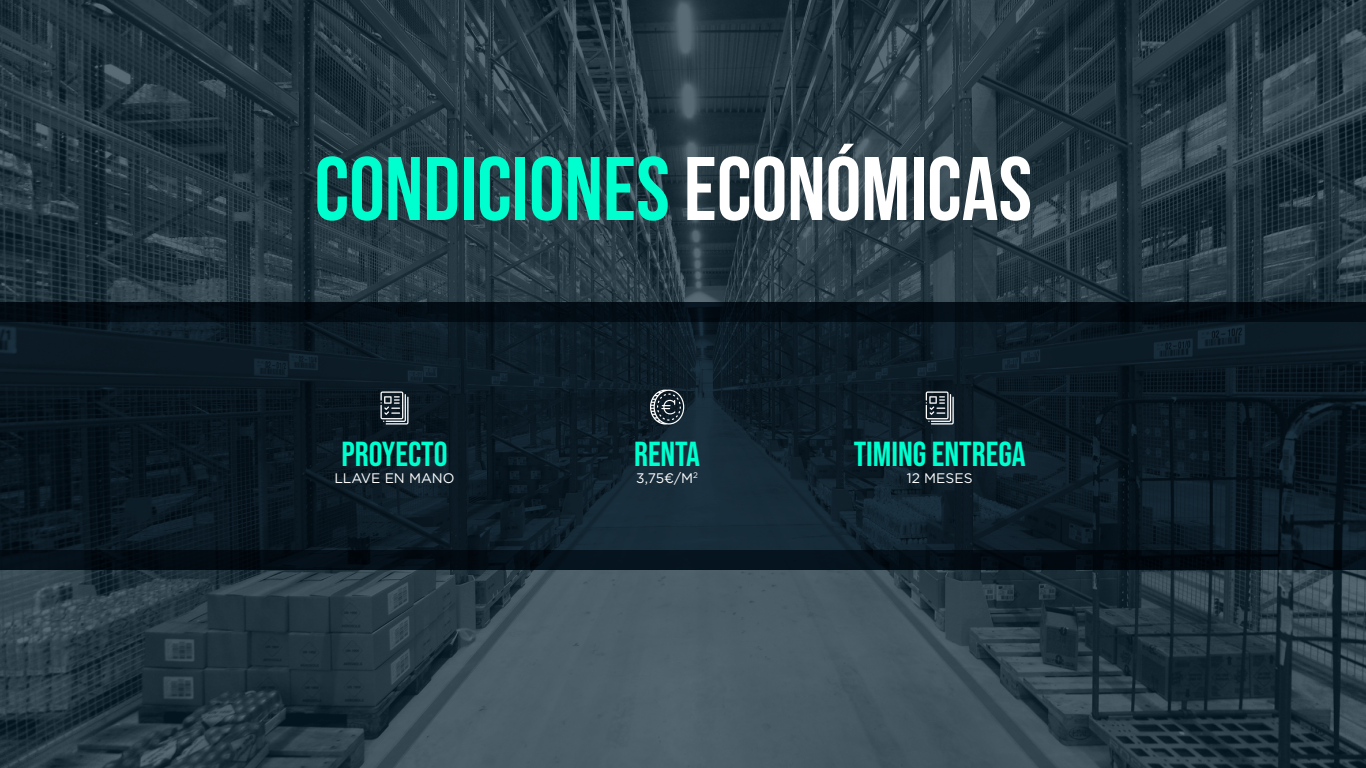
<style>
.page{position:relative;width:1366px;height:768px;background:#fff}
.page>*{position:absolute;margin:0;border:0;box-sizing:border-box;transform-origin:0 0}
.t1{font:700 90px "Bebas Neue";color:#00ffcf}
.t2{font:34.6px "Bebas Neue";color:#00ffcf}
.t3{font:13.8px "Gotham";color:#fff}
.s1{color:#fff}
</style>
<div class="page">
<img style="left:0;top:0;width:1366px;height:768px">
<svg style="left:0;top:322px;width:1366px;height:228px;background:#0c1b26"></svg>
<div style="left:0;top:302px;width:1366px;height:20px;background:#030c13"></div>
<div style="left:0;top:550px;width:1366px;height:20px;background:#040d16"></div>
<svg style="left:380px;top:391px;width:29px;height:34px"></svg>
<svg style="left:926px;top:391px;width:28px;height:34px"></svg>
<svg style="left:650px;top:390px;width:34px;height:35px"></svg>
<h1 class="t1" style="left:315px;top:140px;width:719px">CONDICIONES <span class="s1">ECONÓMICAS</span></h1>
<p class="t2" style="left:341px;top:435px;width:108px">PROYECTO</p>
<p class="t3" style="left:334px;top:469px;width:122px">LLAVE EN MANO</p>
<p class="t2" style="left:634px;top:435px;width:68px">RENTA</p>
<p class="t3" style="left:636px;top:469px;width:63px">3,75€/M<sup>2</sup></p>
<p class="t2" style="left:854px;top:435px;width:174px">TIMING ENTREGA</p>
<p class="t3" style="left:907px;top:469px;width:67px">12 MESES</p>
</div>
